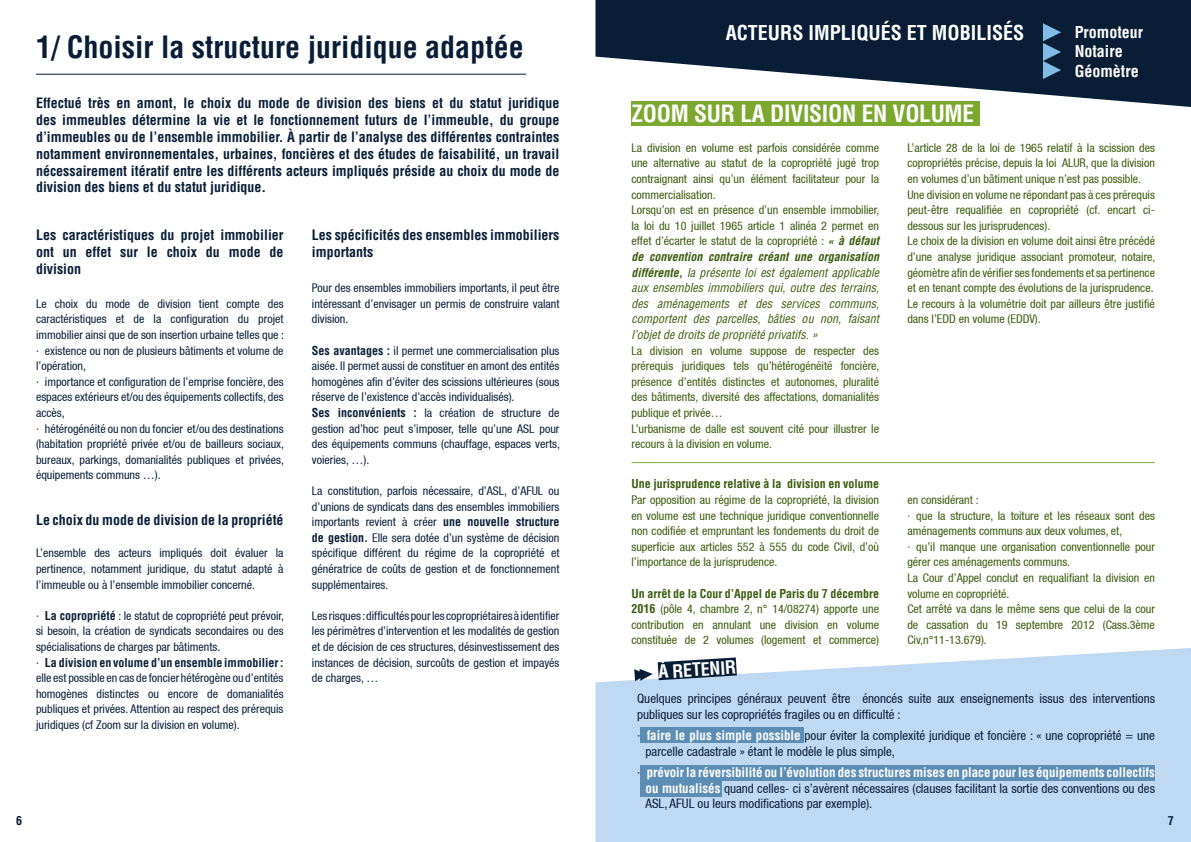
<style>
.page{position:relative;width:1191px;height:842px;background:#fff}
.page>*{position:absolute;margin:0;border:0;box-sizing:border-box;transform-origin:0 0}
.t1{font:700 condensed 30px "Helvetica LT Std";color:#091e36}
.t2{font:700 condensed 23.2px "Helvetica LT Std";letter-spacing:-.01em;color:#fff}
.t3{font:700 condensed 20px "Helvetica LT Std";color:#fff}
.t4{font:700 condensed 18px "Helvetica LT Std";color:#fff}
.t5{font:700 condensed 16px/19.8px "Helvetica LT Std";color:#fff}
.t6{font:700 condensed 14px/16.8px "Helvetica LT Std";color:#091e36;text-align:justify}
.t7{font:condensed 13px/15.6px "Helvetica 57";color:#091e36}
.t8{font:700 condensed 13px "Helvetica LT Std";color:#fff}
.t9{font:condensed 12px/15.6px "Helvetica 57";color:#091e36;text-align:justify}
.t10{font:condensed 12px/15.6px "Helvetica 57";color:#3b5b0c}
.t11{font:italic condensed 12px/15.6px "Helvetica LT Std";color:#3b5b0c;text-align:justify}
.t12{font:700 condensed 12px "Helvetica LT Std";color:#3b5b0c}
.t13{font:700 condensed 12px "Helvetica LT Std";color:#091e36}
.s1{font-family:"Helvetica LT Std";font-weight:700}
.s2{font-family:"Helvetica 57";font-weight:400}
.s3{font-family:"Helvetica LT Std";font-weight:700;font-style:italic}
.s4{font-weight:700}
.s5{font-family:"Helvetica LT Std";font-weight:700;color:#fff}
.s6{font-family:"Helvetica 57";font-weight:400;color:#091e36}
</style>
<div class="page">
<svg style="left:595px;top:0;width:596px;height:107px;fill:#091e36"></svg>
<hr style="left:36px;top:74px;width:490px;height:1px;background:#091e36">
<svg style="left:1043px;top:23px;width:18px;height:56px"></svg>
<svg style="left:595px;top:648px;width:596px;height:194px;background:#c2dbf1"></svg>
<div style="left:640px;top:727px;width:164px;height:16px;background:#5b8db5"></div>
<div style="left:640px;top:781px;width:82px;height:16px;background:#5b8db5"></div>
<div style="left:640px;top:765px;width:515px;height:16px;background:#5b8db5"></div>
<div style="left:631px;top:101px;width:349px;height:24px;background:#7da830"></div>
<svg style="left:634px;top:648px;width:121px;height:42px"></svg>
<hr style="left:631px;top:462px;width:524px;height:1px;background:#7da830">
<h1 class="t1" style="left:36px;top:28px;width:489px">1/ Choisir la structure juridique adaptée</h1>
<p class="t6" style="left:36px;top:95px;width:525px">Effectué très en amont, le choix du mode de division des biens et du statut juridique des immeubles détermine la vie et le fonctionnement futurs de l’immeuble, du groupe d’immeubles ou de l’ensemble immobilier. À partir de l’analyse des différentes contraintes notamment environnementales, urbaines, foncières et des études de faisabilité, un travail nécessairement itératif entre les différents acteurs impliqués préside au choix du mode de division des biens et du statut juridique.</p>
<p class="t6" style="left:36px;top:227px;width:249px">Les caractéristiques du projet immobilier ont un effet sur le choix du mode de division</p>
<p class="t9" style="left:36px;top:296px;width:249px;text-align:left">Le choix du mode de division tient compte des caractéristiques et de la configuration du projet immobilier ainsi que de son insertion urbaine telles que : · existence ou non de plusieurs bâtiments et volume de l’opération,<br>· importance et configuration de l’emprise foncière, des espaces extérieurs et/ou des équipements collectifs, des accès,<br>· hétérogénéité ou non du foncier et/ou des destinations (habitation propriété privée et/ou de bailleurs sociaux, bureaux, parkings, domanialités publiques et privées, équipements communs …).</p>
<p class="t6" style="left:36px;top:511px;width:249px">Le choix du mode de division de la propriété</p>
<p class="t9" style="left:36px;top:545px;width:249px">L’ensemble des acteurs impliqués doit évaluer la pertinence, notamment juridique, du statut adapté à l’immeuble ou à l’ensemble immobilier concerné.</p>
<p class="t9" style="left:36px;top:608px;width:249px">· <span class="s1">La copropriété</span> : le statut de copropriété peut prévoir, si besoin, la création de syndicats secondaires ou des spécialisations de charges par bâtiments.</p>
<p class="t13" style="left:36px;top:655px;width:249px"><span class="s2">·</span> La division en volume d’un ensemble immobilier :</p>
<p class="t9" style="left:36px;top:670px;width:249px">elle est possible en cas de foncier hétérogène ou d’entités homogènes distinctes ou encore de domanialités publiques et privées. Attention au respect des prérequis juridiques (cf Zoom sur la division en volume).</p>
<p class="t6" style="left:312px;top:227px;width:249px">Les spécificités des ensembles immobiliers importants</p>
<p class="t9" style="left:312px;top:280px;width:249px">Pour des ensembles immobiliers importants, il peut être intéressant d’envisager un permis de construire valant division.</p>
<p class="t9" style="left:312px;top:342px;width:249px;text-align:left"><span class="s1">Ses avantages :</span> il permet une commercialisation plus aisée. Il permet aussi de constituer en amont des entités homogènes afin d’éviter des scissions ultérieures (sous réserve de l’existence d’accès individualisés).<br><span class="s1">Ses inconvénients :</span> la création de structure de gestion ad’hoc peut s’imposer, telle qu’une ASL pour des équipements communs (chauffage, espaces verts, voieries, …).</p>
<p class="t9" style="left:312px;top:483px;width:249px">La constitution, parfois nécessaire, d’ASL, d’AFUL ou d’unions de syndicats dans des ensembles immobiliers importants revient à créer <span class="s1">une nouvelle structure de gestion.</span> Elle sera dotée d’un système de décision spécifique différent du régime de la copropriété et génératrice de coûts de gestion et de fonctionnement supplémentaires.</p>
<p class="t9" style="left:312px;top:608px;width:249px">Les risques : difficultés pour les copropriétaires à identifier les périmètres d’intervention et les modalités de gestion et de décision de ces structures, désinvestissement des instances de décision, surcoûts de gestion et impayés de charges, …</p>
<h3 class="t3" style="left:725px;top:20px;width:300px">ACTEURS IMPLIQUÉS ET MOBILISÉS</h3>
<h3 class="t5" style="left:1074px;top:22px;width:70px">Promoteur<br>Notaire<br>Géomètre</h3>
<h2 class="t2" style="left:631px;top:99px;width:344px">ZOOM SUR LA DIVISION EN VOLUME</h2>
<p class="t10" style="left:631px;top:140px;width:249px">La division en volume est parfois considérée comme une alternative au statut de la copropriété jugé trop contraignant ainsi qu’un élément facilitateur pour la commercialisation.<br>Lorsqu’on est en présence d’un ensemble immobilier, la loi du 10 juillet 1965 article 1 alinéa 2 permet en effet d’écarter le statut de la copropriété : <span class="s3">« à défaut</span></p>
<p class="t11" style="left:631px;top:249px;width:249px"><span class="s4">de convention contraire créant une organisation différente,</span> la présente loi est également applicable aux ensembles immobiliers qui, outre des terrains, des aménagements et des services communs, comportent des parcelles, bâties ou non, faisant l’objet de droits de propriété privatifs. »</p>
<p class="t10" style="left:631px;top:342px;width:249px">La division en volume suppose de respecter des prérequis juridiques tels qu’hétérogénéité foncière, présence d’entités distinctes et autonomes, pluralité des bâtiments, diversité des affectations, domanialités publique et privée…<br>L’urbanisme de dalle est souvent cité pour illustrer le recours à la division en volume.</p>
<p class="t12" style="left:631px;top:477px;width:249px">Une jurisprudence relative à la division en volume</p>
<p class="t10" style="left:631px;top:492px;width:249px;text-align:justify">Par opposition au régime de la copropriété, la division en volume est une technique juridique conventionnelle non codifiée et empruntant les fondements du droit de superficie aux articles 552 à 555 du code Civil, d’où l’importance de la jurisprudence.</p>
<p class="t12" style="left:631px;top:586px;width:249px">Un arrêt de la Cour d’Appel de Paris du 7 décembre</p>
<p class="t10" style="left:631px;top:601px;width:249px;text-align:justify"><span class="s1">2016</span> (pôle 4, chambre 2, n° 14/08274) apporte une contribution en annulant une division en volume constituée de 2 volumes (logement et commerce)</p>
<h3 class="t4" style="left:657px;top:661px;width:79px;rotate:-4deg">À RETENIR</h3>
<p class="t10" style="left:907px;top:140px;width:249px">L’article 28 de la loi de 1965 relatif à la scission des copropriétés précise, depuis la loi ALUR, que la division en volumes d’un bâtiment unique n’est pas possible.<br>Une division en volume ne répondant pas à ces prérequis peut-être requalifiée en copropriété (cf. encart ci&shy;dessous sur les jurisprudences).<br>Le choix de la division en volume doit ainsi être précédé d’une analyse juridique associant promoteur, notaire, géomètre afin de vérifier ses fondements et sa pertinence et en tenant compte des évolutions de la jurisprudence.<br>Le recours à la volumétrie doit par ailleurs être justifié dans l’EDD en volume (EDDV).</p>
<p class="t10" style="left:907px;top:492px;width:249px">en considérant :<br>· que la structure, la toiture et les réseaux sont des aménagements communs aux deux volumes, et,<br>· qu’il manque une organisation conventionnelle pour gérer ces aménagements communs.<br>La Cour d’Appel conclut en requalifiant la division en volume en copropriété.<br>Cet arrêté va dans le même sens que celui de la cour de cassation du 19 septembre 2012 (Cass.3ème Civ,n°11-13.679).</p>
<p class="t7" style="left:637px;top:691px;width:519px">Quelques principes généraux peuvent être énoncés suite aux enseignements issus des interventions publiques sur les copropriétés fragiles ou en difficulté :</p>
<p class="t7" style="left:645px;top:728px;width:511px;text-indent:-9px">· <span class="s5">faire le plus simple possible</span> pour éviter la complexité juridique et foncière : « une copropriété = une parcelle cadastrale » étant le modèle le plus simple,</p>
<p class="t8" style="left:637px;top:764px;width:519px"><span class="s6">·</span> prévoir la réversibilité ou l’évolution des structures mises en place pour les équipements collectifs</p>
<p class="t7" style="left:645px;top:780px;width:511px"><span class="s5">ou mutualisés</span> quand celles- ci s’avèrent nécessaires (clauses facilitant la sortie des conventions ou des<br>ASL, AFUL ou leurs modifications par exemple).</p>
<p class="t13" style="left:16px;top:813px;width:7px">6</p>
<p class="t13" style="left:1168px;top:813px;width:7px">7</p>
</div>
